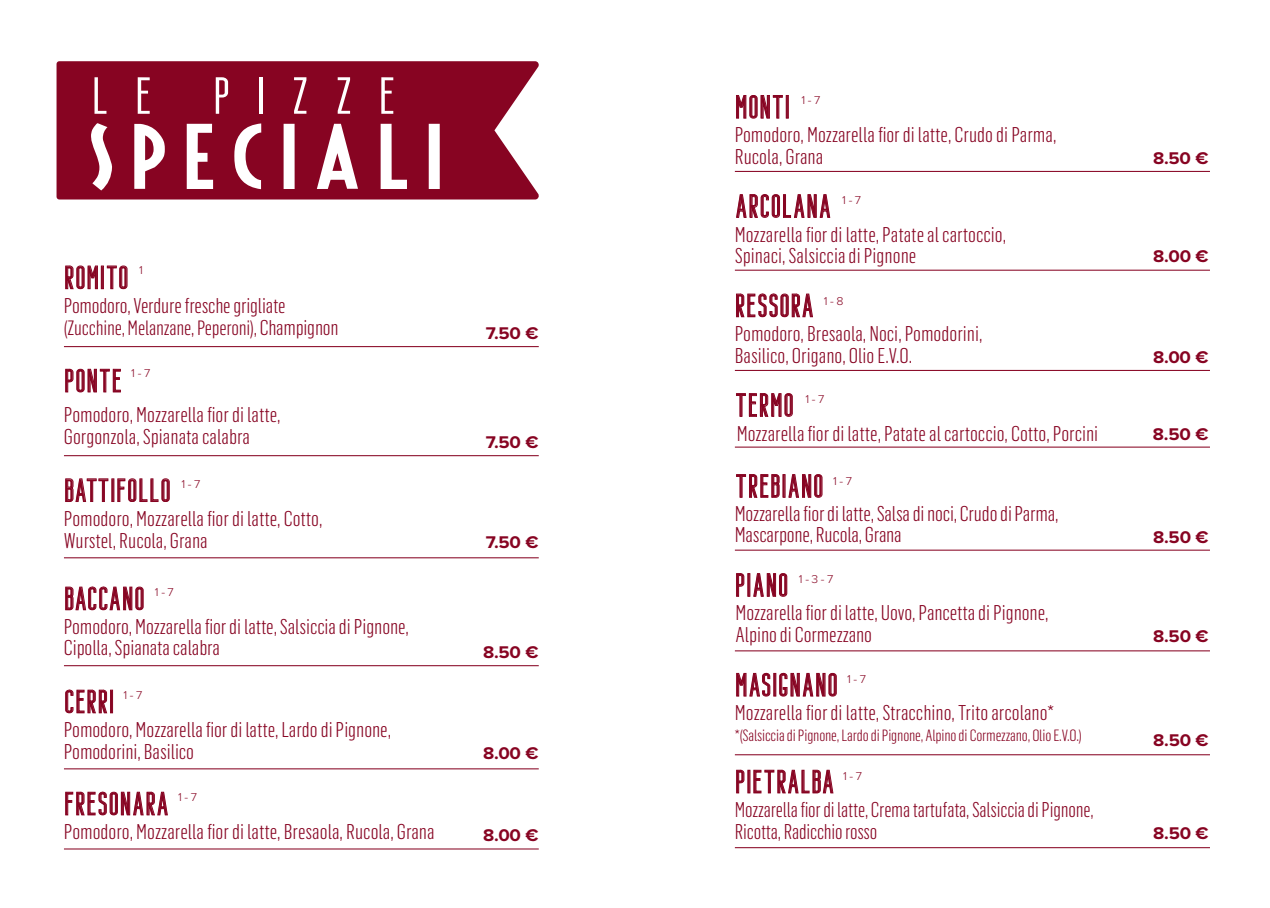
<style>
.page{position:relative;width:1270px;height:908px;background:#fff}
.page>*{position:absolute;margin:0;border:0;box-sizing:border-box;transform-origin:0 0}
.t1{font:73.8px "Fiesta";letter-spacing:.175em;color:#fff;scale:1.22 1}
.t2{font:52.2px "Bondie Demo";letter-spacing:.415em;color:#fff;scale:1.17 1}
.t3{font:32.4px "Bondie Demo";letter-spacing:.01em;color:#870422;scale:1.11 1}
.t4{font:300 21px/22px "Flama Condensed";letter-spacing:-.005em;color:#870422;scale:1.05 1}
.t5{font:300 21px/22px "Flama Condensed";letter-spacing:-.005em;color:#870422}
.t6{font:300 21px "Flama Condensed";letter-spacing:-.005em;color:#870422;scale:1.04 1}
.t7{font:300 20.4px "Flama Condensed";letter-spacing:-.01em;color:#870422;scale:1.04 1}
.t8{font:700 17.6px "Proxima Nova";letter-spacing:-.01em;color:#870422;scale:1.05 1}
.t9{font:300 16px "Flama Condensed";letter-spacing:-.01em;color:#870422;scale:1.05 1}
.t10{font:300 11.8px "Proxima Nova";color:#870422;scale:1.05 1}
.s1{font-size:21px}
</style>
<div class="page">
<hr style="left:64px;top:346px;width:475px;height:1px;background:#870422">
<hr style="left:64px;top:455px;width:475px;height:1px;background:#870422">
<hr style="left:64px;top:557px;width:475px;height:1px;background:#870422">
<hr style="left:64px;top:848px;width:475px;height:1px;background:#870422">
<hr style="left:64px;top:768px;width:475px;height:1px;background:#870422">
<hr style="left:64px;top:665px;width:475px;height:1px;background:#870422">
<svg style="left:65px;top:265px;width:33px;height:24px"></svg>
<div style="left:101px;top:266px;width:3px;height:23px;border:1px solid #870422"></div>
<svg style="left:107px;top:265px;width:21px;height:24px"></svg>
<svg style="left:65px;top:368px;width:56px;height:24px"></svg>
<svg style="left:65px;top:478px;width:43px;height:24px"></svg>
<svg style="left:117px;top:478px;width:53px;height:23px"></svg>
<svg style="left:65px;top:586px;width:79px;height:24px"></svg>
<svg style="left:65px;top:689px;width:42px;height:24px"></svg>
<div style="left:110px;top:689px;width:3px;height:23px;border:1px solid #870422"></div>
<svg style="left:65px;top:791px;width:103px;height:24px"></svg>
<div style="left:57px;top:61px;width:482px;height:138px;background:#870422"></div>
<hr style="left:735px;top:171px;width:475px;height:1px;background:#870422">
<hr style="left:735px;top:370px;width:475px;height:1px;background:#870422">
<hr style="left:735px;top:446px;width:475px;height:1px;background:#870422">
<hr style="left:735px;top:269px;width:475px;height:1px;background:#870422">
<hr style="left:735px;top:549px;width:475px;height:1px;background:#870422">
<hr style="left:735px;top:650px;width:475px;height:1px;background:#870422">
<hr style="left:735px;top:754px;width:475px;height:1px;background:#870422">
<hr style="left:735px;top:846px;width:475px;height:1px;background:#870422">
<svg style="left:736px;top:95px;width:47px;height:24px"></svg>
<div style="left:786px;top:95px;width:3px;height:23px;border:1px solid #870422"></div>
<svg style="left:736px;top:194px;width:94px;height:24px"></svg>
<svg style="left:736px;top:293px;width:77px;height:24px"></svg>
<svg style="left:736px;top:393px;width:57px;height:23px"></svg>
<svg style="left:736px;top:474px;width:44px;height:23px"></svg>
<svg style="left:788px;top:474px;width:34px;height:23px"></svg>
<svg style="left:736px;top:573px;width:8px;height:23px"></svg>
<svg style="left:753px;top:573px;width:34px;height:23px"></svg>
<svg style="left:736px;top:672px;width:34px;height:24px"></svg>
<svg style="left:779px;top:672px;width:58px;height:24px"></svg>
<svg style="left:736px;top:769px;width:8px;height:24px"></svg>
<svg style="left:753px;top:769px;width:80px;height:24px"></svg>
<h2 class="t2" style="left:91px;top:65px;width:262px">LE PIZZE</h2>
<h1 class="t1" style="left:89px;top:111px;width:292px">SPECIALI</h1>
<h3 class="t3" style="left:64px;top:258px;width:60px">ROMITO</h3>
<p class="t6" style="left:64px;top:292px;width:215px">Pomodoro, Verdure fresche grigliate</p>
<p class="t7" style="left:64px;top:315px;width:266px">(Zucchine, Melanzane, Peperoni), <span class="s1">Champignon</span></p>
<p class="t8" style="left:486px;top:325px;width:52px">7.50 €</p>
<h3 class="t3" style="left:64px;top:361px;width:54px">PONTE</h3>
<p class="t4" style="left:64px;top:403px;width:208px">Pomodoro, Mozzarella fior di latte,<br>Gorgonzola, Spianata calabra</p>
<p class="t10" style="left:139px;top:265px;width:5px">1</p>
<p class="t10" style="left:131px;top:368px;width:20px">1 - 7</p>
<p class="t8" style="left:486px;top:434px;width:52px">7.50 €</p>
<h3 class="t3" style="left:64px;top:471px;width:98px">BATTIFOLLO</h3>
<p class="t4" style="left:64px;top:506px;width:248px">Pomodoro, Mozzarella fior di latte, Cotto,<br>Wurstel, Rucola, Grana</p>
<p class="t10" style="left:182px;top:478px;width:20px">1 - 7</p>
<h3 class="t3" style="left:64px;top:579px;width:74px">BACCANO</h3>
<p class="t4" style="left:64px;top:615px;width:330px;line-height:21px">Pomodoro, Mozzarella fior di latte, Salsiccia di Pignone,<br>Cipolla, Spianata calabra</p>
<p class="t10" style="left:155px;top:586px;width:20px">1 - 7</p>
<h3 class="t3" style="left:64px;top:682px;width:47px">CERRI</h3>
<p class="t4" style="left:64px;top:717px;width:313px">Pomodoro, Mozzarella fior di latte, Lardo di Pignone,<br>Pomodorini, Basilico</p>
<p class="t10" style="left:124px;top:689px;width:20px">1 - 7</p>
<p class="t8" style="left:486px;top:533px;width:52px">7.50 €</p>
<p class="t8" style="left:483px;top:643px;width:54px">8.50 €</p>
<p class="t8" style="left:483px;top:744px;width:54px">8.00 €</p>
<h3 class="t3" style="left:64px;top:784px;width:96px">FRESONARA</h3>
<p class="t4" style="left:64px;top:819px;width:355px">Pomodoro, Mozzarella fior di latte, Bresaola, Rucola, Grana</p>
<p class="t8" style="left:483px;top:826px;width:54px">8.00 €</p>
<p class="t10" style="left:178px;top:790px;width:20px">1 - 7</p>
<h3 class="t3" style="left:735px;top:88px;width:51px">MONTI</h3>
<p class="t4" style="left:735px;top:123px;width:308px">Pomodoro, Mozzarella fior di latte, Crudo di Parma,<br>Rucola, Grana</p>
<p class="t10" style="left:801px;top:94px;width:20px">1 - 7</p>
<h3 class="t3" style="left:735px;top:187px;width:89px">ARCOLANA</h3>
<p class="t4" style="left:735px;top:223px;width:260px;line-height:21px">Mozzarella fior di latte, Patate al cartoccio,<br>Spinaci, Salsiccia di Pignone</p>
<p class="t10" style="left:842px;top:194px;width:20px">1 - 7</p>
<h3 class="t3" style="left:735px;top:286px;width:73px">RESSORA</h3>
<p class="t4" style="left:735px;top:321px;width:237px">Pomodoro, Bresaola, Noci, Pomodorini,<br>Basilico, Origano, Olio E.V.O.</p>
<p class="t10" style="left:824px;top:295px;width:20px">1 - 8</p>
<p class="t8" style="left:1153px;top:150px;width:54px">8.50 €</p>
<p class="t8" style="left:1153px;top:247px;width:54px">8.00 €</p>
<p class="t8" style="left:1153px;top:349px;width:54px">8.00 €</p>
<h3 class="t3" style="left:735px;top:386px;width:55px">TERMO</h3>
<p class="t4" style="left:737px;top:421px;width:346px">Mozzarella fior di latte, Patate al cartoccio, Cotto, Porcini</p>
<p class="t8" style="left:1153px;top:426px;width:54px">8.50 €</p>
<h3 class="t3" style="left:735px;top:467px;width:82px">TREBIANO</h3>
<p class="t4" style="left:735px;top:502px;width:310px;line-height:21px">Mozzarella fior di latte, Salsa di noci, Crudo di Parma,<br>Mascarpone, Rucola, Grana</p>
<p class="t10" style="left:805px;top:393px;width:20px">1 - 7</p>
<p class="t10" style="left:833px;top:475px;width:20px">1 - 7</p>
<p class="t8" style="left:1153px;top:529px;width:54px">8.50 €</p>
<h3 class="t3" style="left:735px;top:566px;width:50px">PIANO</h3>
<p class="t4" style="left:736px;top:600px;width:299px">Mozzarella fior di latte, Uovo, Pancetta di Pignone,<br>Alpino di Cormezzano</p>
<p class="t10" style="left:799px;top:573px;width:34px">1 - 3 - 7</p>
<p class="t8" style="left:1153px;top:628px;width:54px">8.50 €</p>
<h3 class="t3" style="left:735px;top:665px;width:95px">MASIGNANO</h3>
<p class="t4" style="left:735px;top:700px;width:306px">Mozzarella fior di latte, Stracchino, Trito arcolano*</p>
<p class="t9" style="left:735px;top:725px;width:332px">*(Salsiccia di Pignone, Lardo di Pignone, Alpino di Cormezzano, Olio E.V.O.)</p>
<p class="t8" style="left:1153px;top:732px;width:54px">8.50 €</p>
<h3 class="t3" style="left:735px;top:762px;width:91px">PIETRALBA</h3>
<p class="t5" style="left:735px;top:797px;width:360px">Mozzarella fior di latte, Crema tartufata, Salsiccia di Pignone,<br>Ricotta, Radicchio rosso</p>
<p class="t10" style="left:847px;top:673px;width:20px">1 - 7</p>
<p class="t10" style="left:843px;top:770px;width:20px">1 - 7</p>
<p class="t8" style="left:1153px;top:824px;width:54px">8.50 €</p>
</div>
